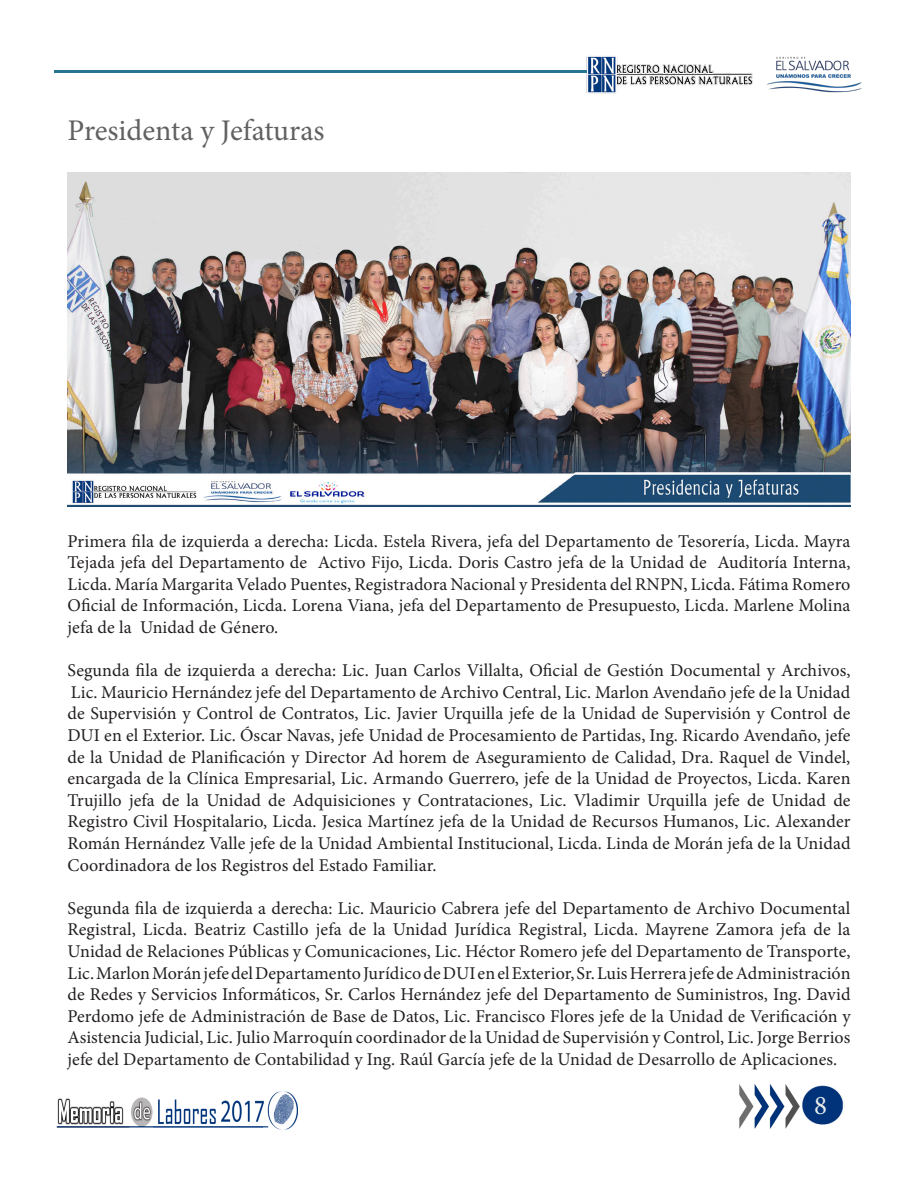
<style>
.page{position:relative;width:918px;height:1188px;background:#fff}
.page>*{position:absolute;margin:0;border:0;box-sizing:border-box;transform-origin:0 0}
.t1{font:30px "Minion Pro";color:#616164}
.t2{font:27px "Minion Pro";color:#e9eaeb}
.t3{font:18px/21.6px "Minion Pro";letter-spacing:.005em;color:#231f20;text-align:justify}
</style>
<div class="page">
<img style="left:587px;top:56px;width:166px;height:38px">
<img style="left:739px;top:1084px;width:106px;height:45px">
<img style="left:56px;top:1091px;width:242px;height:39px">
<img style="left:766px;top:56px;width:96px;height:37px">
<hr style="left:54px;top:71px;width:533px;height:2px;background:#267593">
<img style="left:68px;top:173px;width:782px;height:333px">
<p class="t1" style="left:68px;top:111px;width:258px">Presidenta y Jefaturas</p>
<p class="t3" style="left:68px;top:530px;width:785px">Primera fila de izquierda a derecha: Licda. Estela Rivera, jefa del Departamento de Tesorería, Licda. Mayra Tejada jefa del Departamento de Activo Fijo, Licda. Doris Castro jefa de la Unidad de Auditoría Interna, Licda. María Margarita Velado Puentes, Registradora Nacional y Presidenta del RNPN, Licda. Fátima Romero Oficial de Información, Licda. Lorena Viana, jefa del Departamento de Presupuesto, Licda. Marlene Molina jefa de la Unidad de Género.</p>
<p class="t3" style="left:68px;top:660px;width:785px">Segunda fila de izquierda a derecha: Lic. Juan Carlos Villalta, Oficial de Gestión Documental y Archivos, Lic. Mauricio Hernández jefe del Departamento de Archivo Central, Lic. Marlon Avendaño jefe de la Unidad de Supervisión y Control de Contratos, Lic. Javier Urquilla jefe de la Unidad de Supervisión y Control de DUI en el Exterior. Lic. Óscar Navas, jefe Unidad de Procesamiento de Partidas, Ing. Ricardo Avendaño, jefe de la Unidad de Planificación y Director Ad horem de Aseguramiento de Calidad, Dra. Raquel de Vindel, encargada de la Clínica Empresarial, Lic. Armando Guerrero, jefe de la Unidad de Proyectos, Licda. Karen Trujillo jefa de la Unidad de Adquisiciones y Contrataciones, Lic. Vladimir Urquilla jefe de Unidad de Registro Civil Hospitalario, Licda. Jesica Martínez jefa de la Unidad de Recursos Humanos, Lic. Alexander Román Hernández Valle jefe de la Unidad Ambiental Institucional, Licda. Linda de Morán jefa de la Unidad Coordinadora de los Registros del Estado Familiar.</p>
<p class="t3" style="left:68px;top:897px;width:785px">Segunda fila de izquierda a derecha: Lic. Mauricio Cabrera jefe del Departamento de Archivo Documental Registral, Licda. Beatriz Castillo jefa de la Unidad Jurídica Registral, Licda. Mayrene Zamora jefa de la Unidad de Relaciones Públicas y Comunicaciones, Lic. Héctor Romero jefe del Departamento de Transporte, Lic. Marlon Morán jefe del Departamento Jurídico de DUI en el Exterior, Sr. Luis Herrera jefe de Administración de Redes y Servicios Informáticos, Sr. Carlos Hernández jefe del Departamento de Suministros, Ing. David Perdomo jefe de Administración de Base de Datos, Lic. Francisco Flores jefe de la Unidad de Verificación y Asistencia Judicial, Lic. Julio Marroquín coordinador de la Unidad de Supervisión y Control, Lic. Jorge Berrios jefe del Departamento de Contabilidad y Ing. Raúl García jefe de la Unidad de Desarrollo de Aplicaciones.</p>
<p class="t2" style="left:814px;top:1088px;width:14px">8</p>
</div>
